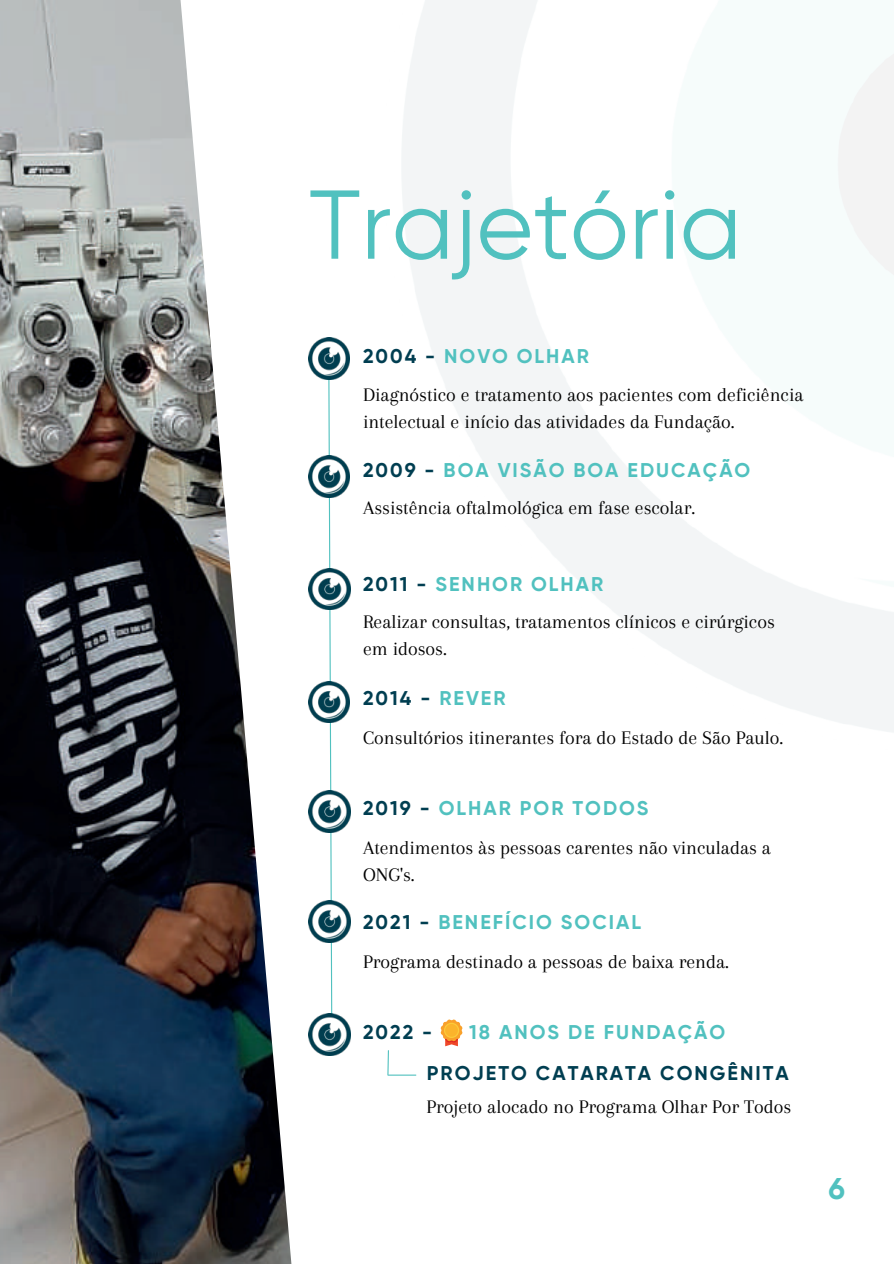
<style>
.page{position:relative;width:894px;height:1264px;background:#fff}
.page>*{position:absolute;margin:0;border:0;box-sizing:border-box;transform-origin:0 0}
.t1{font:97.5px "Anonymous";color:#51c1bf}
.t2{font:30px "Anonymous";color:#51c1bf}
.t3{font:19.95px/27px "Arapey";color:#000}
.t4{font:19.95px "Anonymous";letter-spacing:.1em;color:#51c1bf}
.t5{font:19.95px "Anonymous";letter-spacing:.1em;color:#003e51}
.s1{color:#003e51}
.s2{color:#51c1bf}
</style>
<div class="page">
<svg style="left:327px;top:379px;width:6px;height:634px"></svg>
<img style="left:308px;top:1013px;width:42px;height:42px">
<svg style="left:387px;top:1050px;width:29px;height:25px"></svg>
<svg style="left:440px;top:1019px;width:22px;height:27px"></svg>
<img style="left:308px;top:900px;width:42px;height:42px">
<img style="left:308px;top:790px;width:42px;height:42px">
<img style="left:308px;top:681px;width:41px;height:41px">
<img style="left:308px;top:568px;width:42px;height:42px">
<img style="left:308px;top:455px;width:41px;height:42px">
<img style="left:308px;top:337px;width:41px;height:42px">
<img style="left:0;top:0;width:292px;height:1263px">
<h1 class="t1" style="left:308px;top:181px;width:434px">Trajetória</h1>
<p class="t4" style="left:363px;top:344px;width:227px"><span class="s1">2004 -</span> NOVO OLHAR</p>
<p class="t3" style="left:363px;top:380px;width:442px">Diagnóstico e tratamento aos pacientes com deficiência intelectual e início das atividades da Fundação.</p>
<p class="t4" style="left:363px;top:458px;width:388px"><span class="s1">2009 -</span> BOA VISÃO BOA EDUCAÇÃO</p>
<p class="t3" style="left:363px;top:494px;width:333px">Assistência oftalmológica em fase escolar.</p>
<p class="t4" style="left:363px;top:572px;width:241px"><span class="s1">2011 -</span> SENHOR OLHAR</p>
<p class="t3" style="left:363px;top:608px;width:413px">Realizar consultas, tratamentos clínicos e cirúrgicos em idosos.</p>
<p class="t5" style="left:363px;top:686px;width:144px">2014 - <span class="s2">REVER</span></p>
<p class="t3" style="left:363px;top:724px;width:422px">Consultórios itinerantes fora do Estado de São Paulo.</p>
<p class="t4" style="left:363px;top:796px;width:287px"><span class="s1">2019 -</span> OLHAR POR TODOS</p>
<p class="t3" style="left:363px;top:833px;width:409px">Atendimentos às pessoas carentes não vinculadas a<br>ONG's.</p>
<p class="t4" style="left:363px;top:910px;width:279px"><span class="s1">2021 -</span> BENEFÍCIO SOCIAL</p>
<p class="t3" style="left:363px;top:947px;width:367px">Programa destinado a pessoas de baixa renda.</p>
<p class="t5" style="left:363px;top:1019px;width:71px">2022 -</p>
<p class="t4" style="left:469px;top:1019px;width:258px">18 ANOS DE FUNDAÇÃO</p>
<p class="t5" style="left:427px;top:1061px;width:363px">PROJETO CATARATA CONGÊNITA</p>
<p class="t3" style="left:426px;top:1093px;width:366px">Projeto alocado no Programa Olhar Por Todos</p>
<h2 class="t2" style="left:828px;top:1170px;width:18px">6</h2>
</div>
